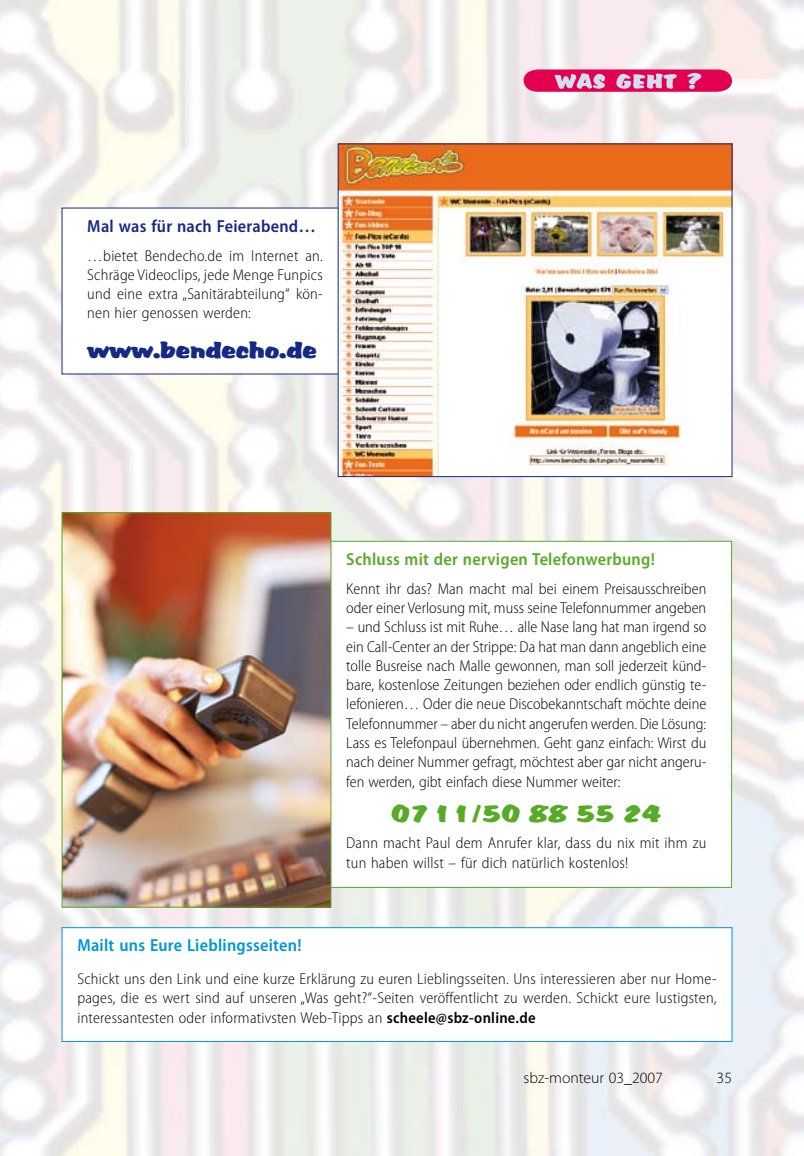
<style>
.page{position:relative;width:804px;height:1156px;background:#fff}
.page>*{position:absolute;margin:0;border:0;box-sizing:border-box;transform-origin:0 0}
.t1{font:21px "Accent";letter-spacing:.015em;color:#58ab27}
.t2{font:20.12px "Accent";letter-spacing:-.01em;color:#162983}
.t3{font:600 semi-condensed 17.5px "Myriad Pro";letter-spacing:.015em;color:#58ab27}
.t4{font:600 semi-condensed 17.5px "Myriad Pro";letter-spacing:.015em;color:#0095d8}
.t5{font:600 semi-condensed 17.5px "Myriad Pro";letter-spacing:.015em;color:#162983}
.t6{font:300 semi-condensed 15.75px/19.2px "Myriad Pro";letter-spacing:.01em;color:#000;text-align:justify}
.t7{font:300 15.75px "Myriad Pro";color:#000}
.s1{font-weight:600}
</style>
<div class="page">
<img style="left:0;top:0;width:804px;height:1156px">
<svg style="left:523px;top:69px;width:209px;height:23px;background:#e0447f"></svg>
<div style="left:132px;top:541px;width:599px;height:346px;background:#fff"></div>
<div style="left:62px;top:208px;width:401px;height:166px;background:#fff"></div>
<div style="left:62px;top:928px;width:670px;height:113px;background:#fff"></div>
<div style="left:62px;top:927px;width:670px;height:115px;border:1px solid #0095d8"></div>
<img style="left:340px;top:145px;width:390px;height:330px">
<img style="left:64px;top:514px;width:265px;height:391px">
<div style="left:62px;top:512px;width:269px;height:395px;border:1px solid #58ab27"></div>
<p class="t5" style="left:87px;top:216px;width:230px">Mal was für nach Feierabend…</p>
<p class="t6" style="left:87px;top:246px;width:237px">…bietet Bendecho.de im Internet an.<br>Schräge Videoclips, jede Menge Funpics und eine extra „Sanitärabteilung“ kön&shy;nen hier genossen werden:</p>
<p class="t2" style="left:87px;top:334px;width:231px">www.bendecho.de</p>
<p class="t3" style="left:346px;top:549px;width:310px">Schluss mit der nervigen Telefonwerbung!</p>
<p class="t6" style="left:346px;top:579px;width:361px">Kennt ihr das? Man macht mal bei einem Preisausschreiben oder einer Verlosung mit, muss seine Telefonnummer angeben</p>
<p class="t6" style="left:346px;top:618px;width:361px">– und Schluss ist mit Ruhe… alle Nase lang hat man irgend so ein Call-Center an der Strippe: Da hat man dann angeblich eine tolle Busreise nach Malle gewonnen, man soll jederzeit künd&shy;bare, kostenlose Zeitungen beziehen oder endlich günstig te&shy;lefonieren… Oder die neue Discobekanntschaft möchte deine Telefonnummer – aber du nicht angerufen werden. Die Lösung:<br>Lass es Telefonpaul übernehmen. Geht ganz einfach: Wirst du nach deiner Nummer gefragt, möchtest aber gar nicht angeru&shy;fen werden, gibt einfach diese Nummer weiter:</p>
<h1 class="t1" style="left:391px;top:797px;width:272px">07 11/50 88 55 24</h1>
<p class="t6" style="left:346px;top:834px;width:361px">Dann macht Paul dem Anrufer klar, dass du nix mit ihm zu tun haben willst – für dich natürlich kostenlos!</p>
<p class="t4" style="left:77px;top:936px;width:226px">Mailt uns Eure Lieblingsseiten!</p>
<p class="t6" style="left:77px;top:969px;width:641px">Schickt uns den Link und eine kurze Erklärung zu euren Lieblingsseiten. Uns interessieren aber nur Home&shy;pages, die es wert sind auf unseren „Was geht?“-Seiten veröffentlicht zu werden. Schickt eure lustigsten, interessantesten oder informativsten Web-Tipps an <span class="s1">scheele@sbz-online.de</span></p>
<p class="t7" style="left:523px;top:1069px;width:141px">sbz-monteur 03_2007</p>
<p class="t7" style="left:716px;top:1069px;width:17px">35</p>
<p class="t7" style="left:523px;top:1076px;width:141px">sbz-monteur 04_2006</p>
<p class="t7" style="left:722px;top:1076px;width:11px">III</p>
</div>
